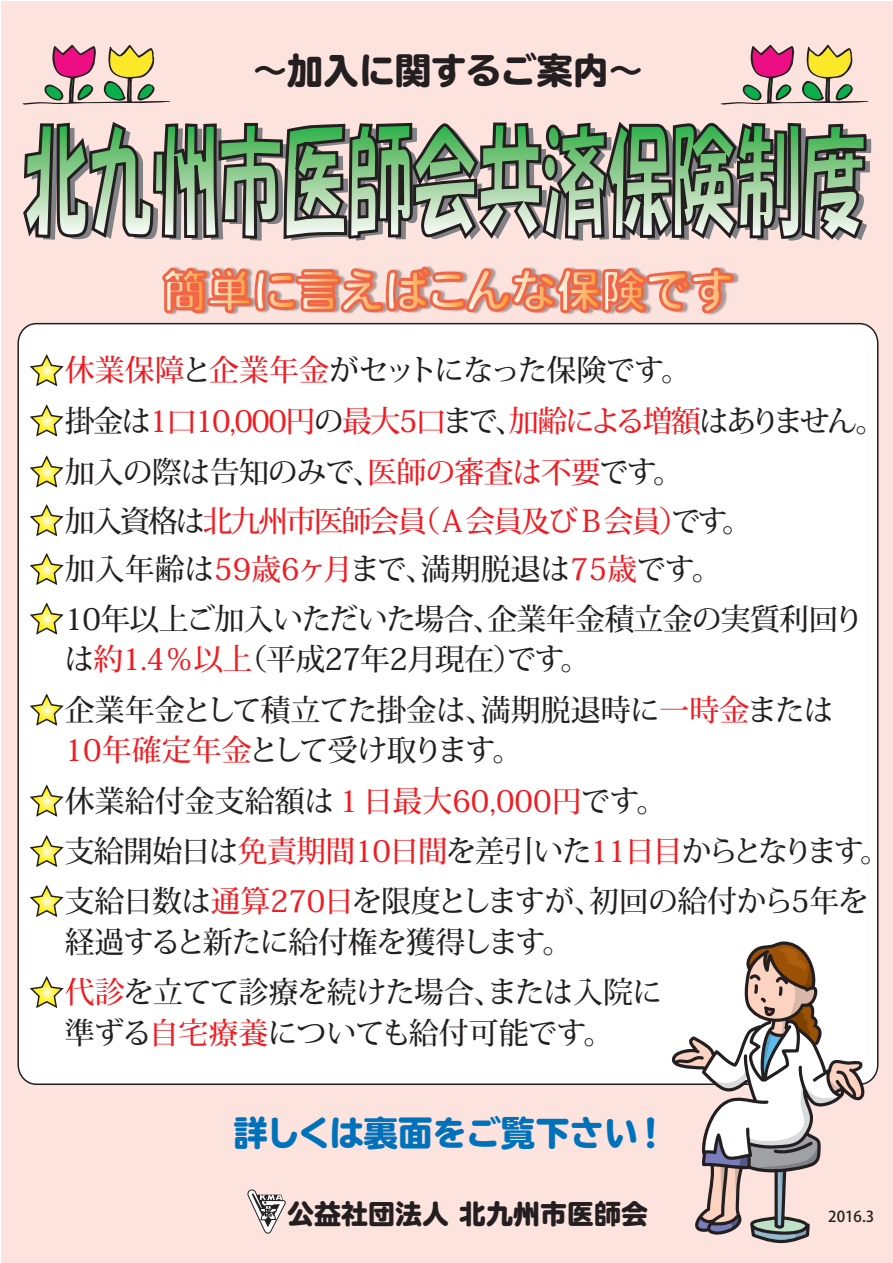
<style>
.page{position:relative;width:893px;height:1263px;background:#fff}
.page>*{position:absolute;margin:0;border:0;box-sizing:border-box;transform-origin:0 0}
.t1{font:800 36px "TBUDR Go Std";color:#231f20}
.t2{font:800 34.5px "TBUDR Go Std";color:#0072bc}
.t3{font:500 30px/50.1px "Koz Min Pro";letter-spacing:-.025em;color:#231f20}
.t4{font:500 30px/50.2px "Koz Min Pro";letter-spacing:-.05em;color:#ee1d23}
.t5{font:500 30px "Koz Min Pro";letter-spacing:-.075em;color:#ee1d23}
.t6{font:500 30px "Koz Min Pro";color:#231f20}
.t7{font:800 27px "TBUDR Go Std";color:#231f20}
.t8{font:500 15px "Koz Go Pro";color:#231f20}
.s1{color:#231f20}
.s2{color:#ee1d23}
</style>
<div class="page">
<div style="left:2px;top:1px;width:891px;height:1262px;background:#fde3de"></div>
<svg style="left:22px;top:45px;width:849px;height:278px"></svg>
<div style="left:18px;top:324px;width:860px;height:760px;background:#fff;border-radius:19px"></div>
<svg style="left:29px;top:354px;width:35px;height:33px"></svg>
<svg style="left:29px;top:404px;width:35px;height:33px"></svg>
<svg style="left:29px;top:504px;width:35px;height:33px"></svg>
<svg style="left:29px;top:553px;width:35px;height:32px"></svg>
<svg style="left:29px;top:784px;width:35px;height:33px"></svg>
<svg style="left:29px;top:835px;width:35px;height:32px"></svg>
<svg style="left:29px;top:885px;width:35px;height:32px"></svg>
<svg style="left:29px;top:976px;width:35px;height:32px"></svg>
<svg style="left:29px;top:693px;width:35px;height:33px"></svg>
<svg style="left:29px;top:602px;width:35px;height:33px"></svg>
<svg style="left:29px;top:455px;width:35px;height:33px"></svg>
<svg style="left:247px;top:1189px;width:39px;height:45px"></svg>
<svg style="left:672px;top:941px;width:192px;height:302px"></svg>
<p class="t1" style="left:252px;top:50px;width:393px">～加入に関するご案内～</p>
<p class="t4" style="left:65px;top:344px;width:822px">休業保障<span class="s1">と</span>企業年金<span class="s1">がセットになった保険です。<br>掛金は</span>1口10,000円<span class="s1">の</span>最大5口<span class="s1">まで、</span>加齢による増額<span class="s1">はありません。</span></p>
<p class="t3" style="left:65px;top:445px;width:620px">加入の際は告知のみで、<span class="s2">医師の審査は不要</span>です。</p>
<p class="t5" style="left:65px;top:499px;width:689px"><span class="s1">加入資格は</span>北九州市医師会員（Ａ会員及びＢ会員）<span class="s1">です。</span></p>
<p class="t6" style="left:65px;top:548px;width:659px">加入年齢は<span class="s2">59歳6ヶ月</span>まで、満期脱退は<span class="s2">75歳</span>です。</p>
<p class="t3" style="left:64px;top:597px;width:801px;line-height:40.5px">10年以上ご加入いただいた場合、企業年金積立金の実質利回りは<span class="s2">約1.4％以上</span>（平成27年2月現在）です。</p>
<p class="t3" style="left:65px;top:688px;width:770px;line-height:40.5px">企業年金として積立てた掛金は、満期脱退時に<span class="s2">一時金</span>または<br><span class="s2">10年確定年金</span>として受け取ります。</p>
<p class="t3" style="left:65px;top:775px;width:827px">休業給付金支給額は<span class="s2">１日最大60,000円</span>です。<br>支給開始日は<span class="s2">免責期間10日間</span>を差引いた<span class="s2">11日目</span>からとなります。支給日数は<span class="s2">通算270日</span>を限度としますが、初回の給付から5年を</p>
<p class="t3" style="left:65px;top:915px;width:600px;line-height:50.6px">経過すると新たに給付権を獲得します。<br><span class="s2">代診</span>を立てて診療を続けた場合、または入院に</p>
<p class="t3" style="left:65px;top:1006px;width:550px">準ずる<span class="s2">自宅療養</span>についても給付可能です。</p>
<p class="t2" style="left:234px;top:1114px;width:436px">詳しくは裏面をご覧下さい！</p>
<p class="t7" style="left:287px;top:1199px;width:362px">公益社団法人 北九州市医師会</p>
<p class="t8" style="left:828px;top:1207px;width:47px">2016.3</p>
</div>
